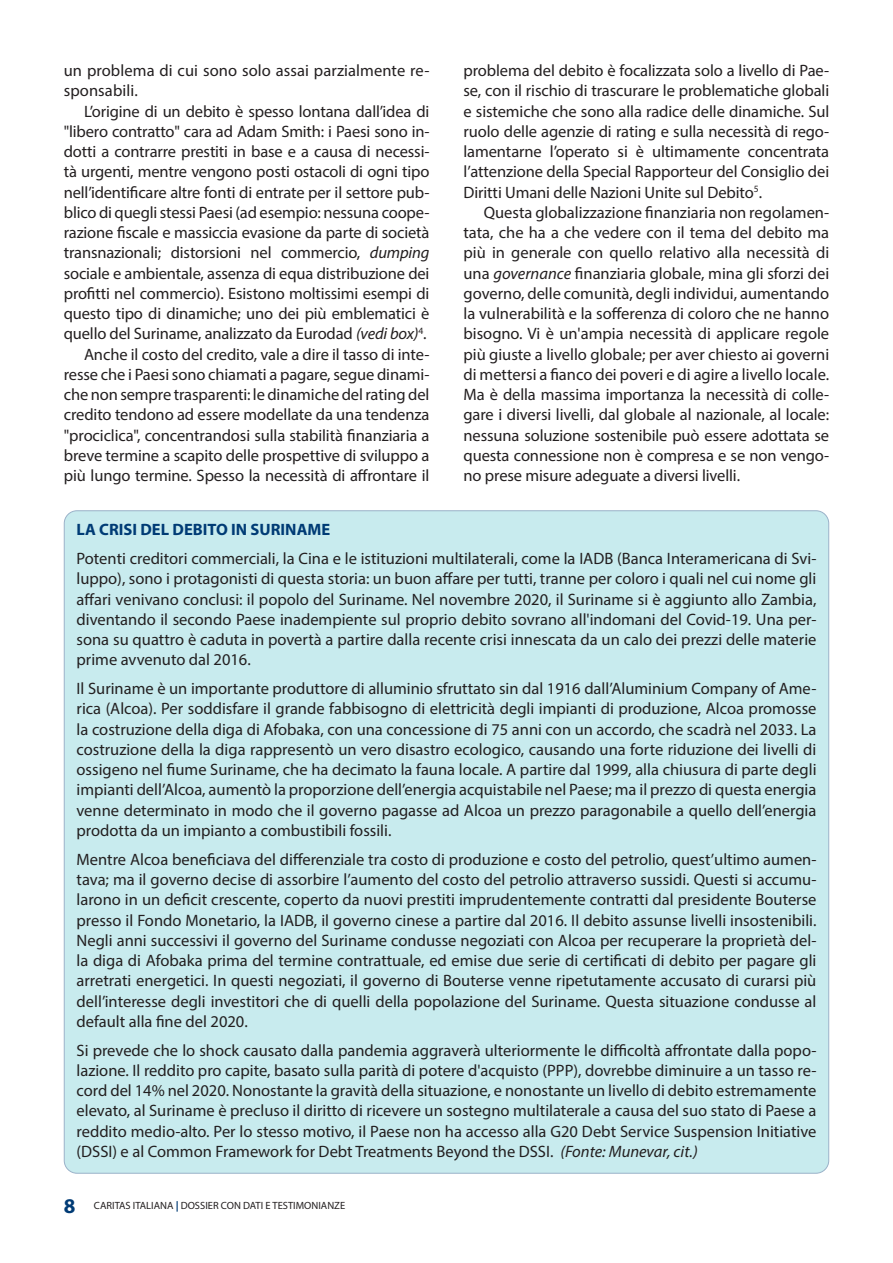
<style>
.page{position:relative;width:893px;height:1263px;background:#fff}
.page>*{position:absolute;margin:0;border:0;box-sizing:border-box;transform-origin:0 0}
.t1{font:16.5px/20.2px "Myriad Pro";letter-spacing:-.005em;color:#231f20;text-align:justify}
.t2{font:700 16.5px "Myriad Pro";color:#003b75}
.t3{font:10.5px "Myriad Pro";color:#231f20}
.s1{font-style:italic}
.s2{font-weight:700;font-size:21px;color:#003b75}
.s3{font-weight:700;color:#003b75}
</style>
<div class="page">
<div style="left:64px;top:511px;width:765px;height:662px;background:#c8ebee;border-radius:13px"></div>
<p class="t1" style="left:64px;top:60px;width:367px">un problema di cui sono solo assai parzialmente re&shy;sponsabili.</p>
<p class="t1" style="left:64px;top:101px;width:367px;text-indent:20px">L’origine di un debito è spesso lontana dall’idea di "libero contratto" cara ad Adam Smith: i Paesi sono in&shy;dotti a contrarre prestiti in base e a causa di necessi&shy;tà urgenti, mentre vengono posti ostacoli di ogni tipo nell’identificare altre fonti di entrate per il settore pub&shy;blico di quegli stessi Paesi (ad esempio: nessuna coope&shy;razione fiscale e massiccia evasione da parte di società transnazionali; distorsioni nel commercio, <span class="s1">dumping </span>sociale e ambientale, assenza di equa distribuzione dei profitti nel commercio). Esistono moltissimi esempi di questo tipo di dinamiche; uno dei più emblematici è quello del Suriname, analizzato da Eurodad <span class="s1">(vedi box)</span><sup>4</sup>.</p>
<p class="t1" style="left:64px;top:344px;width:367px;text-indent:20px">Anche il costo del credito, vale a dire il tasso di inte&shy;resse che i Paesi sono chiamati a pagare, segue dinami&shy;che non sempre trasparenti: le dinamiche del rating del credito tendono ad essere modellate da una tendenza "prociclica", concentrandosi sulla stabilità finanziaria a breve termine a scapito delle prospettive di sviluppo a più lungo termine. Spesso la necessità di affrontare il</p>
<p class="t1" style="left:463px;top:60px;width:367px">problema del debito è focalizzata solo a livello di Pae&shy;se, con il rischio di trascurare le problematiche globali e sistemiche che sono alla radice delle dinamiche. Sul ruolo delle agenzie di rating e sulla necessità di rego&shy;lamentarne l’operato si è ultimamente concentrata l’attenzione della Special Rapporteur del Consiglio dei Diritti Umani delle Nazioni Unite sul Debito<sup>5</sup>.</p>
<p class="t1" style="left:463px;top:202px;width:367px;text-indent:20px">Questa globalizzazione finanziaria non regolamen&shy;tata, che ha a che vedere con il tema del debito ma più in generale con quello relativo alla necessità di una <span class="s1">governance</span> finanziaria globale, mina gli sforzi dei governo, delle comunità, degli individui, aumentando la vulnerabilità e la sofferenza di coloro che ne hanno bisogno. Vi è un'ampia necessità di applicare regole più giuste a livello globale; per aver chiesto ai governi di mettersi a fianco dei poveri e di agire a livello locale.<br>Ma è della massima importanza la necessità di colle&shy;gare i diversi livelli, dal globale al nazionale, al locale: nessuna soluzione sostenibile può essere adottata se questa connessione non è compresa e se non vengo&shy;no prese misure adeguate a diversi livelli.</p>
<p class="t2" style="left:77px;top:519px;width:255px">LA CRISI DEL DEBITO IN SURINAME</p>
<p class="t1" style="left:77px;top:548px;width:741px">Potenti creditori commerciali, la Cina e le istituzioni multilaterali, come la IADB (Banca Interamericana di Svi&shy;luppo), sono i protagonisti di questa storia: un buon affare per tutti, tranne per coloro i quali nel cui nome gli affari venivano conclusi: il popolo del Suriname. Nel novembre 2020, il Suriname si è aggiunto allo Zambia, diventando il secondo Paese inadempiente sul proprio debito sovrano all'indomani del Covid-19. Una per&shy;sona su quattro è caduta in povertà a partire dalla recente crisi innescata da un calo dei prezzi delle materie prime avvenuto dal 2016.</p>
<p class="t1" style="left:77px;top:678px;width:741px">Il Suriname è un importante produttore di alluminio sfruttato sin dal 1916 dall’Aluminium Company of Ame&shy;rica (Alcoa). Per soddisfare il grande fabbisogno di elettricità degli impianti di produzione, Alcoa promosse la costruzione della diga di Afobaka, con una concessione di 75 anni con un accordo, che scadrà nel 2033. La costruzione della la diga rappresentò un vero disastro ecologico, causando una forte riduzione dei livelli di ossigeno nel fiume Suriname, che ha decimato la fauna locale. A partire dal 1999, alla chiusura di parte degli impianti dell’Alcoa, aumentò la proporzione dell’energia acquistabile nel Paese; ma il prezzo di questa energia venne determinato in modo che il governo pagasse ad Alcoa un prezzo paragonabile a quello dell’energia prodotta da un impianto a combustibili fossili.</p>
<p class="t1" style="left:77px;top:849px;width:741px">Mentre Alcoa beneficiava del differenziale tra costo di produzione e costo del petrolio, quest’ultimo aumen&shy;tava; ma il governo decise di assorbire l’aumento del costo del petrolio attraverso sussidi. Questi si accumu&shy;larono in un deficit crescente, coperto da nuovi prestiti imprudentemente contratti dal presidente Bouterse presso il Fondo Monetario, la IADB, il governo cinese a partire dal 2016. Il debito assunse livelli insostenibili.<br>Negli anni successivi il governo del Suriname condusse negoziati con Alcoa per recuperare la proprietà del&shy;la diga di Afobaka prima del termine contrattuale, ed emise due serie di certificati di debito per pagare gli arretrati energetici. In questi negoziati, il governo di Bouterse venne ripetutamente accusato di curarsi più dell’interesse degli investitori che di quelli della popolazione del Suriname. Questa situazione condusse al default alla fine del 2020.</p>
<p class="t1" style="left:77px;top:1039px;width:741px">Si prevede che lo shock causato dalla pandemia aggraverà ulteriormente le difficoltà affrontate dalla popo&shy;lazione. Il reddito pro capite, basato sulla parità di potere d'acquisto (PPP), dovrebbe diminuire a un tasso re&shy;cord del 14% nel 2020. Nonostante la gravità della situazione, e nonostante un livello di debito estremamente elevato, al Suriname è precluso il diritto di ricevere un sostegno multilaterale a causa del suo stato di Paese a reddito medio-alto. Per lo stesso motivo, il Paese non ha accesso alla G20 Debt Service Suspension Initiative (DSSI) e al Common Framework for Debt Treatments Beyond the DSSI. <span class="s1">(Fonte: Munevar, cit.)</span></p>
<p class="t3" style="left:64px;top:1199px;width:283px"><span class="s2">8</span> CARITAS ITALIANA <span class="s3">|</span> DOSSIER CON DATI E TESTIMONIANZE</p>
</div>
